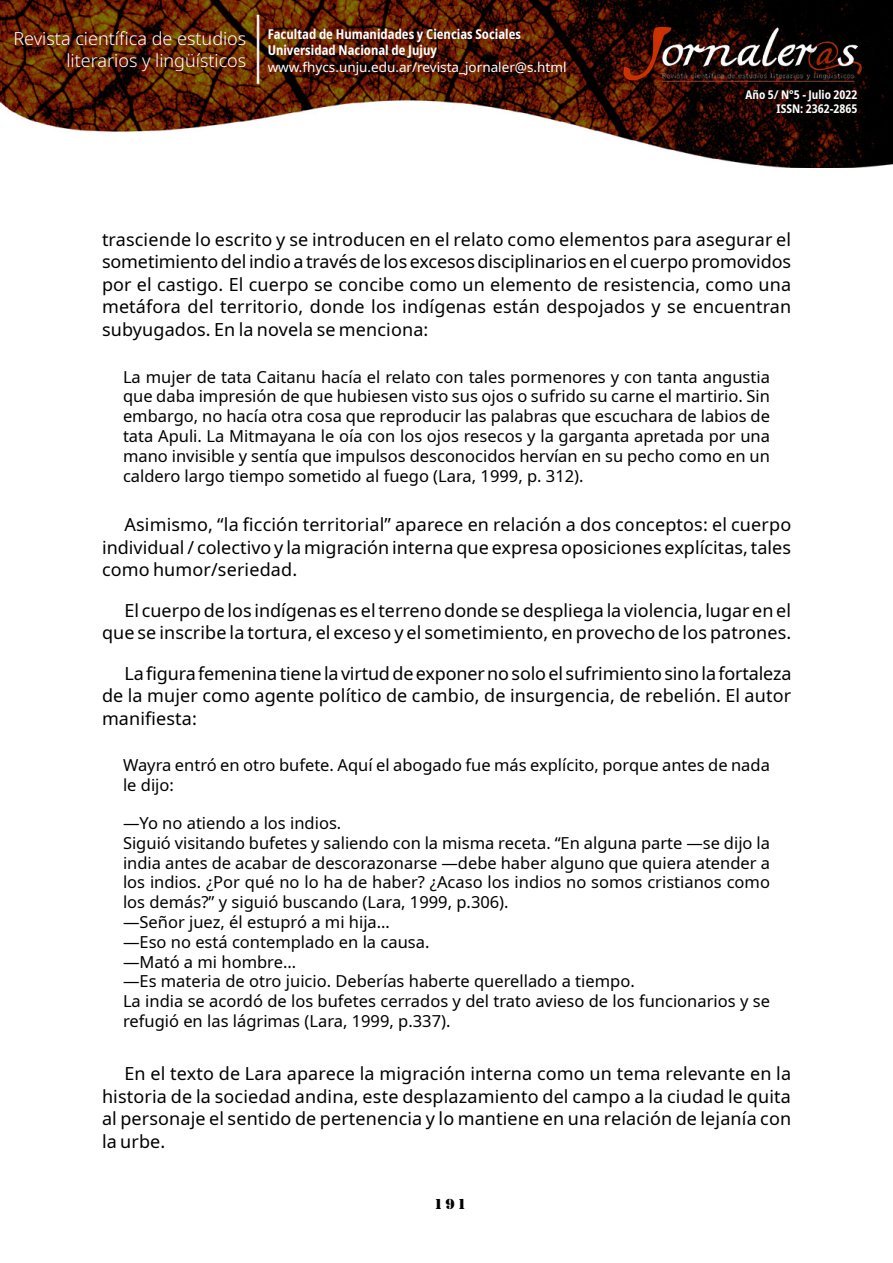
<style>
.page{position:relative;width:893px;height:1263px;background:#fff}
.page>*{position:absolute;margin:0;border:0;box-sizing:border-box;transform-origin:0 0}
.t1{font:18px/22.5px "Noto Sans";letter-spacing:.005em;color:#000;text-align:justify}
.t2{font:300 18px/21.6px "Noto Sans";color:#fff;text-align:right}
.t3{font:16.5px/19.8px "Noto Sans";color:#000}
.t4{font:15px "Stencil";color:#000;scale:1.1 1}
.t5{font:700 condensed 13.5px/16.2px "Noto Sans";color:#fff}
.t6{font:13.5px "Noto Sans";color:#fff}
.t7{font:700 condensed 12px/14.4px "Noto Sans";color:#fff;text-align:right}
</style>
<div class="page">
<img style="left:0;top:0;width:893px;height:167px">
<div style="left:257px;top:15px;width:2px;height:69px;background:#fff;border:1px solid #fff"></div>
<img style="left:621px;top:26px;width:246px;height:55px">
<div style="left:748px;top:92px;width:128px;height:40px;background:#000;opacity:.75"></div>
<p class="t2" style="left:14px;top:28px;width:234px">Revista científica de estudios literarios y lingüísticos</p>
<p class="t5" style="left:268px;top:26px;width:255px">Facultad de Humanidades y Ciencias Sociales<br>Universidad Nacional de Jujuy</p>
<p class="t6" style="left:268px;top:57px;width:300px">www.fhycs.unju.edu.ar/revista_jornaler@s.html</p>
<p class="t7" style="left:746px;top:87px;width:113px">Año 5/ N°5 - Julio 2022<br>ISSN: 2362-2865</p>
<p class="t1" style="left:102px;top:228px;width:691px">trasciende lo escrito y se introducen en el relato como elementos para asegurar el sometimiento del indio a través de los excesos disciplinarios en el cuerpo promovidos por el castigo. El cuerpo se concibe como un elemento de resistencia, como una metáfora del territorio, donde los indígenas están despojados y se encuentran subyugados. En la novela se menciona:</p>
<p class="t3" style="left:123px;top:367px;width:648px;text-align:justify">La mujer de tata Caitanu hacía el relato con tales pormenores y con tanta angustia que daba impresión de que hubiesen visto sus ojos o sufrido su carne el martirio. Sin embargo, no hacía otra cosa que reproducir las palabras que escuchara de labios de tata Apuli. La Mitmayana le oía con los ojos resecos y la garganta apretada por una mano invisible y sentía que impulsos desconocidos hervían en su pecho como en un caldero largo tiempo sometido al fuego (Lara, 1999, p. 312).</p>
<p class="t1" style="left:102px;top:514px;width:691px;text-indent:22px">Asimismo, “la ficción territorial” aparece en relación a dos conceptos: el cuerpo individual / colectivo y la migración interna que expresa oposiciones explícitas, tales como humor/seriedad.</p>
<p class="t1" style="left:102px;top:599px;width:691px;text-align:right">El cuerpo de los indígenas es el terreno donde se despliega la violencia, lugar en el que se inscribe la tortura, el exceso y el sometimiento, en provecho de los patrones.</p>
<p class="t1" style="left:102px;top:662px;width:691px;text-indent:22px">La figura femenina tiene la virtud de exponer no solo el sufrimiento sino la fortaleza de la mujer como agente político de cambio, de insurgencia, de rebelión. El autor manifiesta:</p>
<p class="t3" style="left:123px;top:756px;width:648px">Wayra entró en otro bufete. Aquí el abogado fue más explícito, porque antes de nada le dijo:</p>
<p class="t3" style="left:123px;top:813px;width:648px">—Yo no atiendo a los indios.<br>Siguió visitando bufetes y saliendo con la misma receta. “En alguna parte —se dijo la india antes de acabar de descorazonarse —debe haber alguno que quiera atender a los indios. ¿Por qué no lo ha de haber? ¿Acaso los indios no somos cristianos como los demás?” y siguió buscando (Lara, 1999, p.306).<br>—Señor juez, él estupró a mi hija…<br>—Eso no está contemplado en la causa.<br>—Mató a mi hombre…<br>—Es materia de otro juicio. Deberías haberte querellado a tiempo.<br>La india se acordó de los bufetes cerrados y del trato avieso de los funcionarios y se refugió en las lágrimas (Lara, 1999, p.337).</p>
<p class="t1" style="left:102px;top:1063px;width:691px;text-indent:22px">En el texto de Lara aparece la migración interna como un tema relevante en la historia de la sociedad andina, este desplazamiento del campo a la ciudad le quita al personaje el sentido de pertenencia y lo mantiene en una relación de lejanía con la urbe.</p>
<p class="t4" style="left:434px;top:1195px;width:31px">191</p>
</div>
